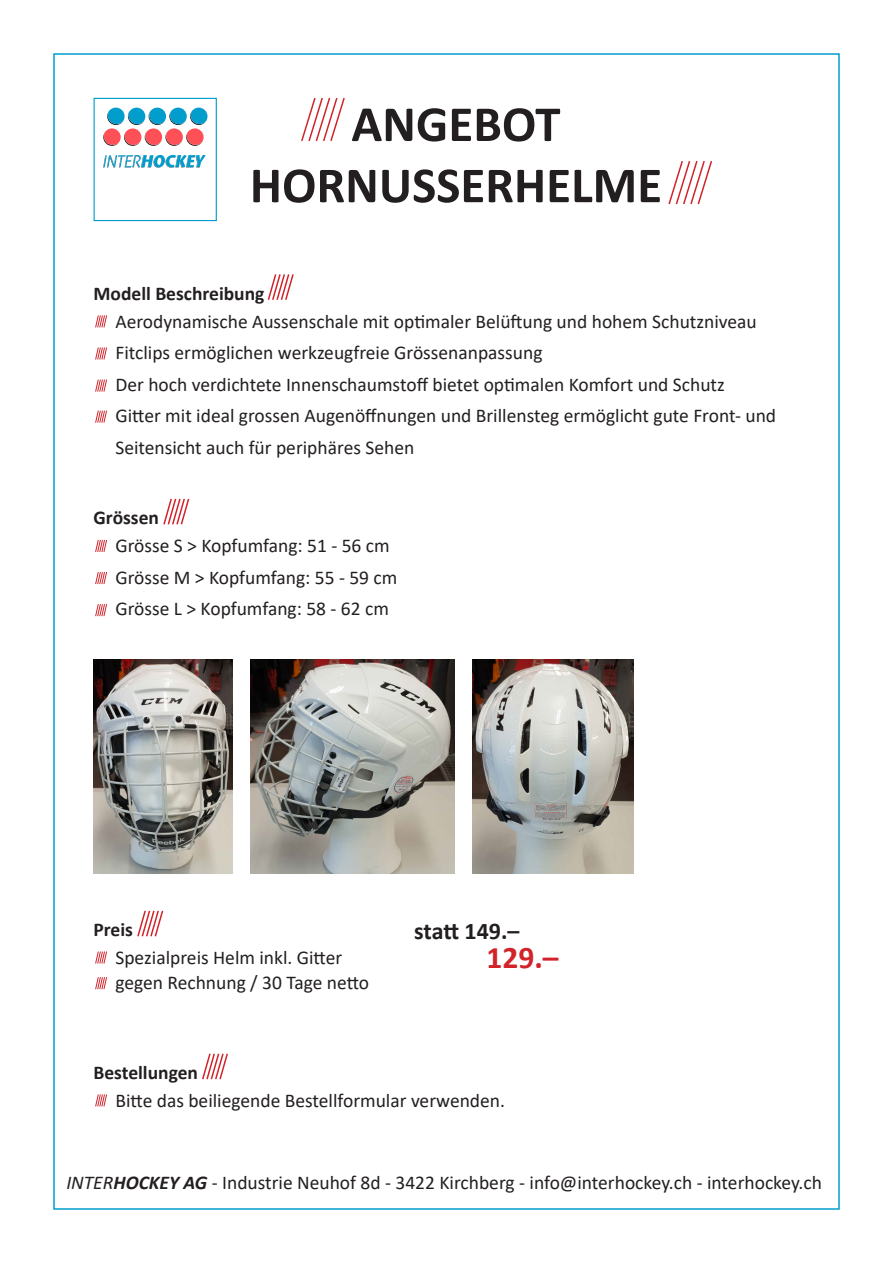
<style>
.page{position:relative;width:893px;height:1263px;background:#fff}
.page>*{position:absolute;margin:0;border:0;box-sizing:border-box;transform-origin:0 0}
.t1{font:700 51px "Calibri";color:#231f20}
.t2{font:700 31.5px "Calibri";color:#d1232a}
.t3{font:700 24px "Calibri";letter-spacing:-.01em;color:#231f20}
.t4{font:19.5px/31.5px "Calibri";color:#231f20}
.t5{font:700 19.5px "Calibri";color:#231f20}
.s1{font-style:italic}
.s2{font-weight:700;font-style:italic}
</style>
<div class="page">
<div style="left:94px;top:98px;width:123px;height:123px;border:1px solid #009dcd"></div>
<svg style="left:103px;top:155px;width:103px;height:13px"></svg>
<svg style="left:103px;top:108px;width:104px;height:38px"></svg>
<svg style="left:267px;top:274px;width:27px;height:26px"></svg>
<svg style="left:163px;top:498px;width:27px;height:27px"></svg>
<svg style="left:137px;top:910px;width:27px;height:27px"></svg>
<svg style="left:202px;top:1053px;width:26px;height:27px"></svg>
<svg style="left:95px;top:315px;width:12px;height:13px"></svg>
<svg style="left:95px;top:539px;width:12px;height:13px"></svg>
<svg style="left:95px;top:951px;width:12px;height:13px"></svg>
<svg style="left:95px;top:977px;width:12px;height:13px"></svg>
<svg style="left:95px;top:1094px;width:12px;height:13px"></svg>
<svg style="left:95px;top:347px;width:12px;height:13px"></svg>
<svg style="left:95px;top:572px;width:12px;height:13px"></svg>
<svg style="left:95px;top:379px;width:12px;height:13px"></svg>
<svg style="left:95px;top:604px;width:12px;height:13px"></svg>
<svg style="left:95px;top:410px;width:12px;height:13px"></svg>
<img style="left:94px;top:660px;width:138px;height:213px">
<img style="left:251px;top:660px;width:203px;height:213px">
<img style="left:473px;top:660px;width:160px;height:213px">
<svg style="left:301px;top:97px;width:44px;height:44px"></svg>
<svg style="left:668px;top:161px;width:45px;height:44px"></svg>
<p class="t1" style="left:351px;top:88px;width:211px">ANGEBOT</p>
<p class="t1" style="left:250px;top:149px;width:414px">HORNUSSERHELME</p>
<p class="t5" style="left:94px;top:279px;width:172px">Modell Beschreibung</p>
<p class="t4" style="left:115px;top:305px;width:643px">Aerodynamische Aussenschale mit optimaler Belüftung und hohem Schutzniveau</p>
<p class="t4" style="left:115px;top:336px;width:429px">Fitclips ermöglichen werkzeugfreie Grössenanpassung</p>
<p class="t4" style="left:115px;top:368px;width:611px">Der hoch verdichtete Innenschaumstoff bietet optimalen Komfort und Schutz</p>
<p class="t4" style="left:115px;top:399px;width:662px">Gitter mit ideal grossen Augenöffnungen und Brillensteg ermöglicht gute Front- und<br>Seitensicht auch für periphäres Sehen</p>
<p class="t5" style="left:94px;top:504px;width:67px">Grössen</p>
<p class="t4" style="left:115px;top:529px;width:276px">Grösse S &gt; Kopfumfang: 51 - 56 cm</p>
<p class="t4" style="left:115px;top:561px;width:283px">Grösse M &gt; Kopfumfang: 55 - 59 cm</p>
<p class="t4" style="left:115px;top:592px;width:275px">Grösse L &gt; Kopfumfang: 58 - 62 cm</p>
<p class="t5" style="left:94px;top:916px;width:41px">Preis</p>
<p class="t4" style="left:115px;top:941px;width:228px">Spezialpreis Helm inkl. Gitter</p>
<p class="t4" style="left:115px;top:967px;width:255px">gegen Rechnung / 30 Tage netto</p>
<p class="t5" style="left:94px;top:1059px;width:106px">Bestellungen</p>
<p class="t3" style="left:414px;top:914px;width:107px">statt 149.–</p>
<p class="t2" style="left:486px;top:935px;width:74px">129.–</p>
<p class="t4" style="left:115px;top:1084px;width:391px">Bitte das beiliegende Bestellformular verwenden.</p>
<p class="t4" style="left:66px;top:1166px;width:757px"><span class="s1">INTER</span><span class="s2">HOCKEY AG</span> - Industrie Neuhof 8d - 3422 Kirchberg - info@interhockey.ch - interhockey.ch</p>
</div>
